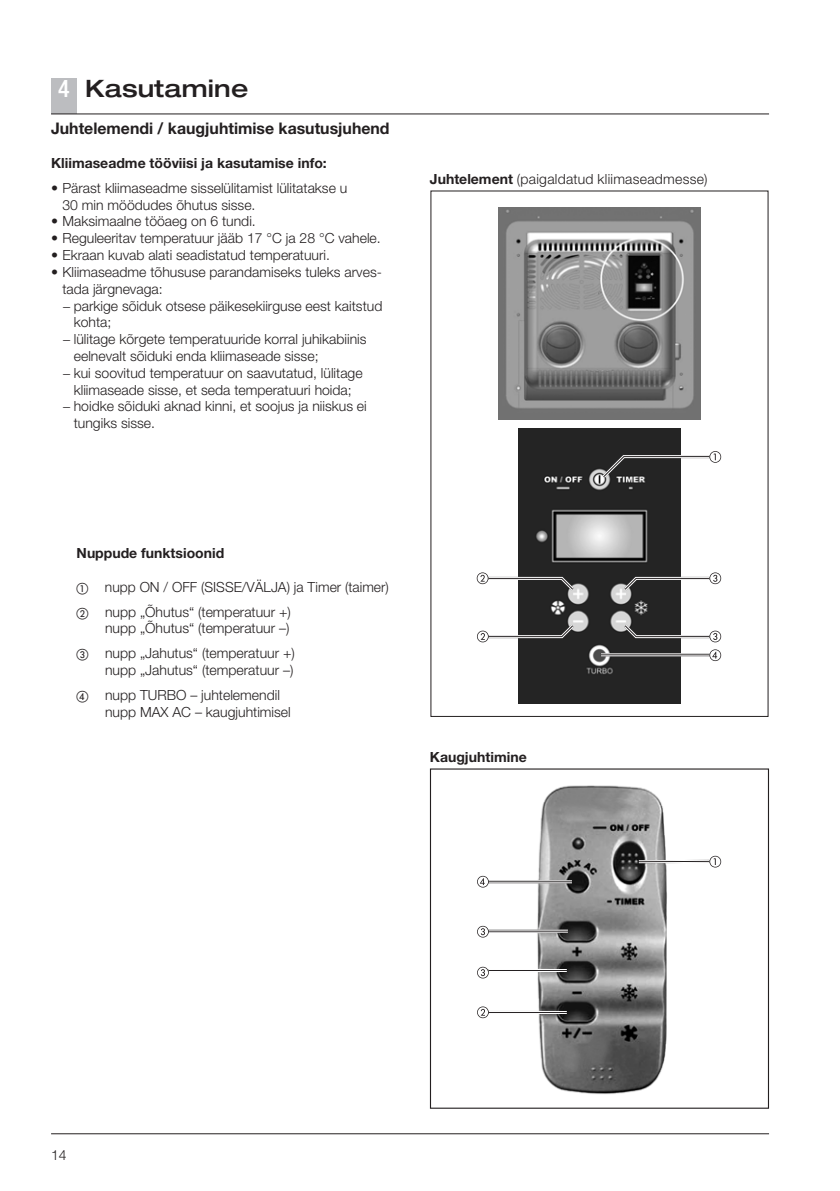
<style>
.page{position:relative;width:840px;height:1191px;background:#fff}
.page>*{position:absolute;margin:0;border:0;box-sizing:border-box;transform-origin:0 0}
.t1{font:500 expanded 24px "Helvetica Neue";letter-spacing:.01em;color:#231f20}
.t2{font:700 16px "Helvetica Neue";color:#231f20}
.t3{font:300 14px/24.8px "Helvetica Neue";color:#231f20}
.t4{font:700 14px "Helvetica Neue";color:#231f20}
.t5{font:300 14px "Helvetica Neue";letter-spacing:.02em;color:#231f20}
.s1{font-stretch:condensed;color:#fff}
.s2{font-weight:700}
.s3{font-family:"European Pi One";font-weight:400;font-size:12px}
</style>
<div class="page">
<hr style="left:51px;top:1133px;width:717px;height:1px;background:#231f20">
<div style="left:51px;top:78px;width:26px;height:35px;background:#bcbdc0"></div>
<hr style="left:51px;top:113px;width:717px;height:1px;background:#231f20">
<img style="left:498px;top:207px;width:202px;height:213px">
<img style="left:518px;top:428px;width:162px;height:275px">
<hr style="left:600px;top:653px;width:109px;height:3px;background:#231f20">
<hr style="left:600px;top:655px;width:109px;height:1px;background:#fff">
<hr style="left:600px;top:653px;width:109px;height:1px;background:#fff">
<svg style="left:599px;top:451px;width:121px;height:30px"></svg>
<svg style="left:620px;top:572px;width:100px;height:21px"></svg>
<svg style="left:620px;top:621px;width:100px;height:21px"></svg>
<svg style="left:709px;top:649px;width:11px;height:12px"></svg>
<svg style="left:477px;top:621px;width:99px;height:21px"></svg>
<img style="left:481px;top:785px;width:241px;height:309px">
<hr style="left:488px;top:929px;width:79px;height:3px;background:#231f20">
<hr style="left:488px;top:929px;width:79px;height:1px;background:#fff">
<hr style="left:488px;top:931px;width:79px;height:1px;background:#fff">
<hr style="left:488px;top:880px;width:83px;height:3px;background:#231f20">
<hr style="left:488px;top:880px;width:83px;height:1px;background:#fff">
<hr style="left:488px;top:882px;width:83px;height:1px;background:#fff">
<hr style="left:488px;top:969px;width:78px;height:3px;background:#231f20">
<hr style="left:488px;top:971px;width:78px;height:1px;background:#fff">
<hr style="left:488px;top:969px;width:78px;height:1px;background:#fff">
<hr style="left:488px;top:1011px;width:78px;height:3px;background:#231f20">
<hr style="left:488px;top:1013px;width:78px;height:1px;background:#fff">
<hr style="left:488px;top:1011px;width:78px;height:1px;background:#fff">
<hr style="left:638px;top:860px;width:71px;height:3px;background:#231f20">
<hr style="left:638px;top:860px;width:71px;height:1px;background:#fff">
<hr style="left:638px;top:862px;width:71px;height:1px;background:#fff">
<svg style="left:709px;top:855px;width:11px;height:12px"></svg>
<svg style="left:477px;top:926px;width:11px;height:11px"></svg>
<svg style="left:477px;top:966px;width:11px;height:12px"></svg>
<svg style="left:477px;top:876px;width:11px;height:11px"></svg>
<svg style="left:477px;top:1006px;width:11px;height:12px"></svg>
<svg style="left:476px;top:572px;width:100px;height:21px"></svg>
<h1 class="t1" style="left:58px;top:73px;width:192px"><span class="s1">4</span> Kasutamine</h1>
<p class="t2" style="left:51px;top:119px;width:340px">Juhtelemendi / kaugjuhtimise kasutusjuhend</p>
<p class="t4" style="left:51px;top:154px;width:277px">Kliimaseadme tööviisi ja kasutamise info:</p>
<p class="t3" style="left:62px;top:179px;width:286px;line-height:16.8px;text-indent:-11px">• Pärast kliimaseadme sisselülitamist lülitatakse u<br>30 min möödudes õhutus sisse.</p>
<p class="t3" style="left:51px;top:209px;width:206px">• Maksimaalne tööaeg on 6 tundi.</p>
<p class="t3" style="left:51px;top:226px;width:331px">• Reguleeritav temperatuur jääb 17 °C ja 28 °C vahele.</p>
<p class="t3" style="left:51px;top:242px;width:280px">• Ekraan kuvab alati seadistatud temperatuuri.</p>
<p class="t3" style="left:51px;top:259px;width:332px">• Kliimaseadme tõhususe parandamiseks tuleks arves-</p>
<p class="t3" style="left:62px;top:276px;width:102px">tada järgnevaga:</p>
<p class="t3" style="left:62px;top:293px;width:321px">− parkige sõiduk otsese päikesekiirguse eest kaitstud</p>
<p class="t3" style="left:74px;top:310px;width:39px">kohta;</p>
<p class="t3" style="left:62px;top:326px;width:305px">− lülitage kõrgete temperatuuride korral juhikabiinis</p>
<p class="t3" style="left:74px;top:343px;width:246px">eelnevalt sõiduki enda kliimaseade sisse;</p>
<p class="t3" style="left:62px;top:360px;width:301px">− kui soovitud temperatuur on saavutatud, lülitage</p>
<p class="t3" style="left:74px;top:377px;width:279px">kliimaseade sisse, et seda temperatuuri hoida;</p>
<p class="t3" style="left:62px;top:394px;width:306px">− hoidke sõiduki aknad kinni, et soojus ja niiskus ei</p>
<p class="t3" style="left:74px;top:410px;width:83px">tungiks sisse.</p>
<p class="t5" style="left:429px;top:170px;width:279px"><span class="s2">Juhtelement</span> (paigaldatud kliimaseadmesse)</p>
<p class="t4" style="left:77px;top:544px;width:149px">Nuppude funktsioonid</p>
<p class="t3" style="left:77px;top:574px;width:313px"><span class="s3">a</span> nupp ON / OFF (SISSE/VÄLJA) ja Timer (taimer) <span class="s3">b</span> nupp „Õhutus“ (temperatuur +)</p>
<p class="t3" style="left:77px;top:616px;width:219px;text-indent:28px">nupp „Õhutus“ (temperatuur –) <span class="s3">c</span> nupp „Jahutus“ (temperatuur +)</p>
<p class="t3" style="left:77px;top:657px;width:218px;text-indent:28px">nupp „Jahutus“ (temperatuur –) <span class="s3">d</span> nupp TURBO – juhtelemendil</p>
<p class="t3" style="left:105px;top:699px;width:187px">nupp MAX AC – kaugjuhtimisel</p>
<p class="t4" style="left:429px;top:748px;width:98px">Kaugjuhtimine</p>
<p class="t3" style="left:51px;top:1142px;width:17px">14</p>
</div>
